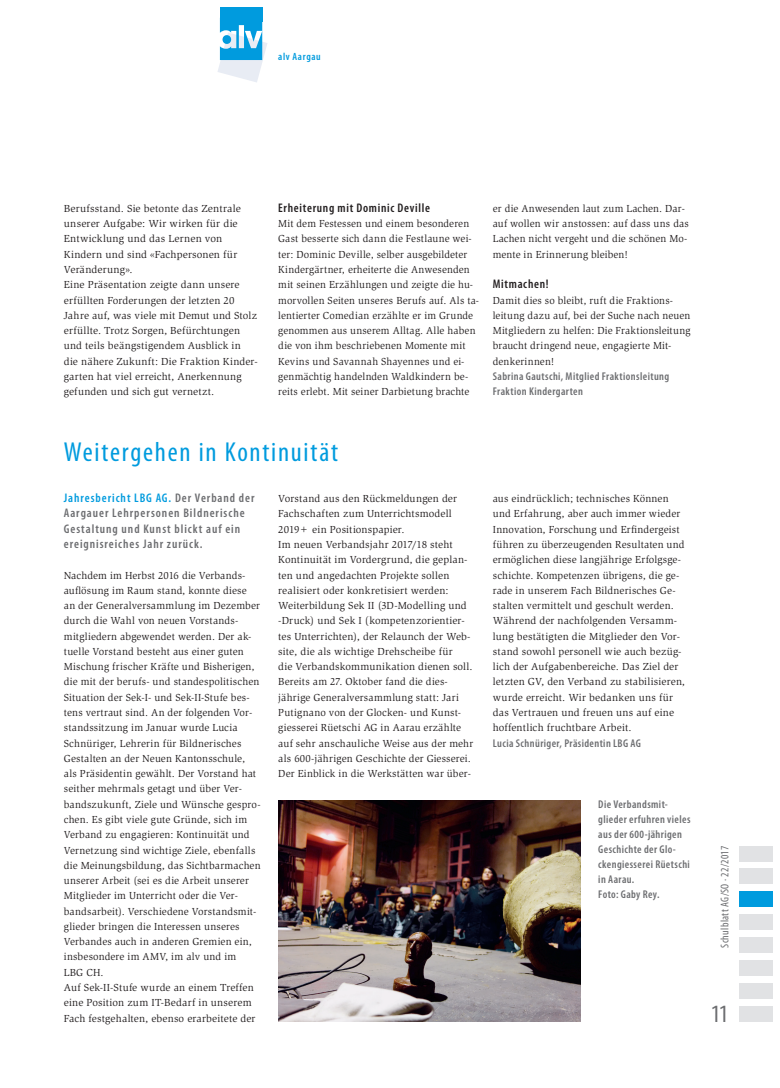
<style>
.page{position:relative;width:780px;height:1088px;background:#fff}
.page>*{position:absolute;margin:0;border:0;box-sizing:border-box;transform-origin:0 0}
.t1{font:condensed 27.5px "Myriad Pro";letter-spacing:.06em;color:#009bde}
.t2{font:condensed 25px "Myriad Pro";color:#6c6d70}
.t3{font:600 condensed 12.5px/15.2px "Myriad Pro";letter-spacing:.075em;color:#6c6d70}
.t4{font:600 condensed 12.5px "Myriad Pro";letter-spacing:.055em;color:#231f20}
.t5{font:600 condensed 11.25px/15px "Myriad Pro";letter-spacing:.035em;color:#6c6d70}
.t6{font:condensed 11.25px "Myriad Pro";letter-spacing:.03em;color:#6c6d70}
.t7{font:10.5px/15.2px "Slimbach Std";letter-spacing:.015em;color:#231f20}
.t8{font:600 condensed 10.5px "Myriad Pro";letter-spacing:.06em;color:#009bde}
.s1{color:#009bde}
</style>
<div class="page">
<div style="left:739px;top:869px;width:33px;height:15px;background:#e1e2e4"></div>
<div style="left:739px;top:846px;width:33px;height:15px;background:#e1e2e4"></div>
<div style="left:739px;top:914px;width:33px;height:15px;background:#e1e2e4"></div>
<div style="left:739px;top:937px;width:33px;height:15px;background:#e1e2e4"></div>
<div style="left:739px;top:960px;width:33px;height:15px;background:#e1e2e4"></div>
<div style="left:739px;top:1006px;width:33px;height:15px;background:#e1e2e4"></div>
<div style="left:739px;top:983px;width:33px;height:15px;background:#e1e2e4"></div>
<div style="left:739px;top:891px;width:33px;height:16px;background:#009bde"></div>
<div style="left:220px;top:7px;width:42px;height:15px;background:#009bde"></div>
<svg style="left:218px;top:18px;width:49px;height:64px"></svg>
<img style="left:278px;top:800px;width:302px;height:221px">
<p class="t8" style="left:278px;top:50px;width:44px">alv Aargau</p>
<p class="t7" style="left:64px;top:201px;width:196px">Berufsstand. Sie betonte das Zentrale unserer Aufgabe: Wir wirken für die Entwicklung und das Lernen von Kindern und sind «Fachpersonen für Veränderung».<br>Eine Präsentation zeigte dann unsere erfüllten Forderungen der letzten 20<br>Jahre auf, was viele mit Demut und Stolz erfüllte. Trotz Sorgen, Befürchtungen und teils beängstigendem Ausblick in<br>die nähere Zukunft: Die Fraktion Kinder&shy;garten hat viel erreicht, Anerkennung gefunden und sich gut vernetzt.</p>
<p class="t4" style="left:278px;top:200px;width:153px">Erheiterung mit Dominic Deville</p>
<p class="t7" style="left:278px;top:216px;width:202px">Mit dem Festessen und einem besonderen Gast besserte sich dann die Festlaune wei&shy;ter: Dominic Deville, selber ausgebildeter Kindergärtner, erheiterte die Anwesenden mit seinen Erzählungen und zeigte die hu&shy;morvollen Seiten unseres Berufs auf. Als ta&shy;lentierter Comedian erzählte er im Grunde genommen aus unserem Alltag. Alle haben die von ihm beschriebenen Momente mit Kevins und Savannah Shayennes und ei&shy;genmächtig handelnden Waldkindern be&shy;reits erlebt. Mit seiner Darbietung brachte</p>
<p class="t7" style="left:493px;top:201px;width:197px">er die Anwesenden laut zum Lachen. Dar&shy;auf wollen wir anstossen: auf dass uns das Lachen nicht vergeht und die schönen Mo&shy;mente in Erinnerung bleiben!</p>
<p class="t4" style="left:493px;top:276px;width:57px">Mitmachen!</p>
<p class="t7" style="left:493px;top:292px;width:199px">Damit dies so bleibt, ruft die Fraktions&shy;leitung dazu auf, bei der Suche nach neuen Mitgliedern zu helfen: Die Fraktionsleitung braucht dringend neue, engagierte Mit&shy;denkerinnen!</p>
<p class="t5" style="left:493px;top:368px;width:178px">Sabrina Gautschi, Mitglied Fraktionsleitung<br>Fraktion Kindergarten</p>
<h1 class="t1" style="left:64px;top:436px;width:276px">Weitergehen in Kontinuität</h1>
<p class="t3" style="left:64px;top:490px;width:192px"><span class="s1">Jahresbericht LBG AG.</span> Der Verband der Aargauer Lehrpersonen Bildnerische Gestaltung und Kunst blickt auf ein ereignisreiches Jahr zurück.</p>
<p class="t7" style="left:64px;top:567px;width:198px">Nachdem im Herbst 2016 die Verbands&shy;auflösung im Raum stand, konnte diese an der Generalversammlung im Dezember durch die Wahl von neuen Vorstands&shy;mitgliedern abgewendet werden. Der ak&shy;tuelle Vorstand besteht aus einer guten Mischung frischer Kräfte und Bisherigen, die mit der berufs- und standespolitischen Situation der Sek-I- und Sek-II-Stufe bes&shy;tens vertraut sind. An der folgenden Vor&shy;standssitzung im Januar wurde Lucia Schnüriger, Lehrerin für Bildnerisches Gestalten an der Neuen Kantonsschule, als Präsidentin gewählt. Der Vorstand hat seither mehrmals getagt und über Ver&shy;bandszukunft, Ziele und Wünsche gespro&shy;chen. Es gibt viele gute Gründe, sich im Verband zu engagieren: Kontinuität und Vernetzung sind wichtige Ziele, ebenfalls die Meinungsbildung, das Sichtbarmachen unserer Arbeit (sei es die Arbeit unserer Mitglieder im Unterricht oder die Ver&shy;bandsarbeit). Verschiedene Vorstandsmit&shy;glieder bringen die Interessen unseres Verbandes auch in anderen Gremien ein, insbesondere im AMV, im alv und im<br>LBG CH.<br>Auf Sek-II-Stufe wurde an einem Treffen eine Position zum IT-Bedarf in unserem Fach festgehalten, ebenso erarbeitete der</p>
<p class="t7" style="left:278px;top:491px;width:196px">Vorstand aus den Rückmeldungen der Fachschaften zum Unterrichtsmodell 2019+ ein Positionspapier.<br>Im neuen Verbandsjahr 2017/18 steht Kontinuität im Vordergrund, die geplan&shy;ten und angedachten Projekte sollen realisiert oder konkretisiert werden:<br>Weiterbildung Sek II (3D-Modelling und -Druck) und Sek I (kompetenzorientier&shy;tes Unterrichten), der Relaunch der Web&shy;site, die als wichtige Drehscheibe für<br>die Verbandskommunikation dienen soll.<br>Bereits am 27. Oktober fand die dies&shy;jährige Generalversammlung statt: Jari Putignano von der Glocken- und Kunst&shy;giesserei Rüetschi AG in Aarau erzählte auf sehr anschauliche Weise aus der mehr als 600-jährigen Geschichte der Giesserei.<br>Der Einblick in die Werkstätten war über-</p>
<p class="t7" style="left:493px;top:491px;width:194px">aus eindrücklich; technisches Können und Erfahrung, aber auch immer wieder Innovation, Forschung und Erfindergeist führen zu überzeugenden Resultaten und ermöglichen diese langjährige Erfolgsge&shy;schichte. Kompetenzen übrigens, die ge&shy;rade in unserem Fach Bildnerisches Ge&shy;stalten vermittelt und geschult werden.<br>Während der nachfolgenden Versamm&shy;lung bestätigten die Mitglieder den Vor&shy;stand sowohl personell wie auch bezüg&shy;lich der Aufgabenbereiche. Das Ziel der letzten GV, den Verband zu stabilisieren, wurde erreicht. Wir bedanken uns für das Vertrauen und freuen uns auf eine hoffentlich fruchtbare Arbeit.</p>
<p class="t5" style="left:493px;top:735px;width:150px">Lucia Schnüriger, Präsidentin LBG AG</p>
<p class="t5" style="left:598px;top:796px;width:94px">Die Verbandsmit&shy;glieder erfuhren vieles aus der 600-jährigen<br>Geschichte der Glo&shy;ckengiesserei Rüetschi in Aarau.<br>Foto: Gaby Rey.</p>
<p class="t6" style="left:717px;top:948px;width:103px;rotate:-90deg">Schulblatt AG/SO · 22/2017</p>
<h2 class="t2" style="left:710px;top:998px;width:19px">11</h2>
</div>
